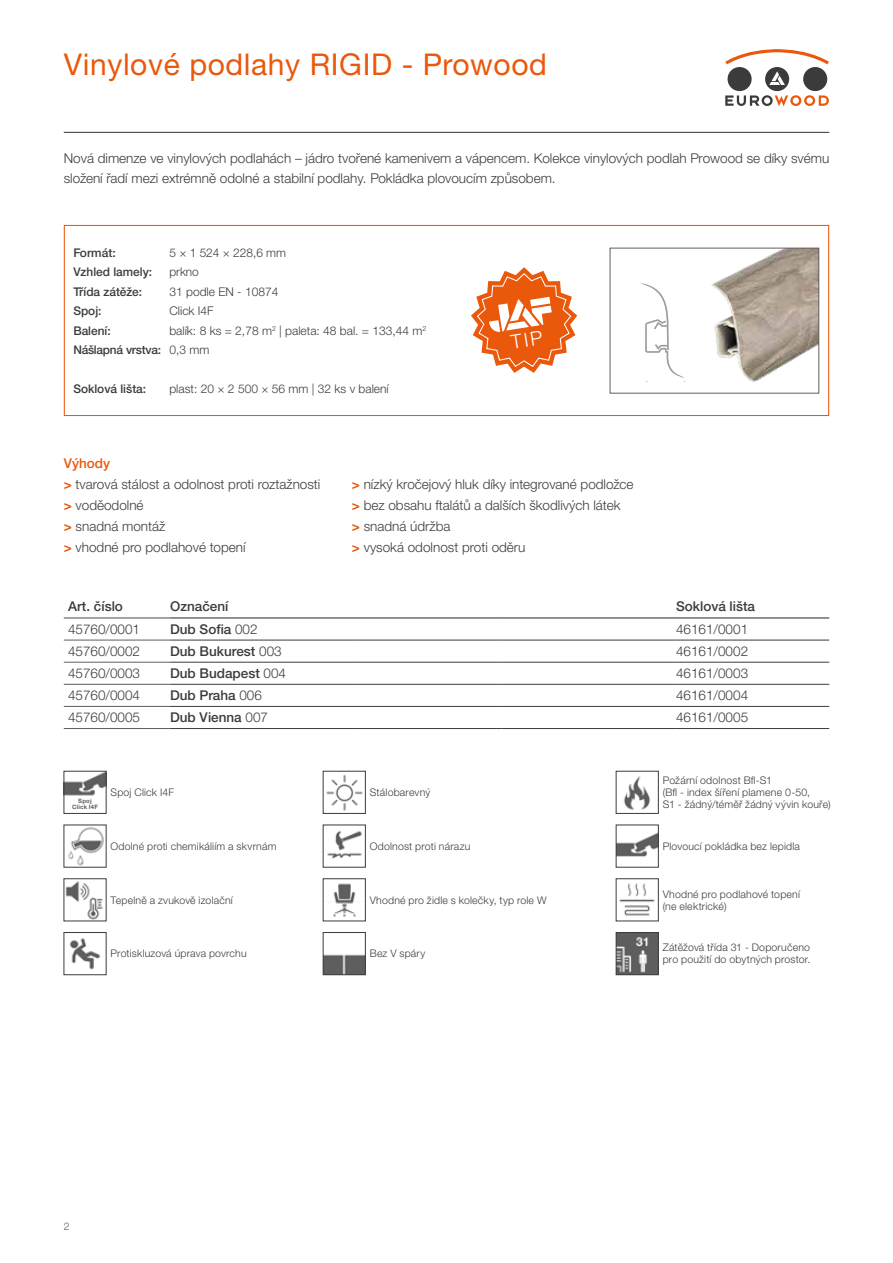
<style>
.page{position:relative;width:893px;height:1263px;background:#fff}
.page>*{position:absolute;margin:0;border:0;box-sizing:border-box;transform-origin:0 0}
.t1{font:30px "Helvetica Neue LTW1 G";letter-spacing:.02em;color:#ea580c}
.t2{font:300 13.5px/21px "Helvetica Neue LTW1 G";color:#3c3c3b}
.t3{font:500 13.5px "Helvetica Neue LTW1 G";color:#3c3c3b}
.t4{font:300 12px/19.5px "Helvetica Neue LTW1 G";color:#3c3c3b}
.t5{font:500 12px "Helvetica Neue LTW1 G";color:#3c3c3b}
.t6{font:300 10.5px/12px "Helvetica Neue LTW1 G";letter-spacing:.02em;color:#3c3c3b}
.t7{font:300 10.5px "Helvetica Neue LTW1 G";color:#5f5e5e}
.t8{font:700 6px/6.8px "Helvetica Neue LTW1 G";letter-spacing:.03em;color:#5f5e5e;text-align:center}
.s1{font-weight:500}
.s2{font-weight:500;color:#ea580c}
.s3{font-weight:700;color:#ea580c}
.s4{font-weight:300}
</style>
<div class="page">
<hr style="left:64px;top:132px;width:765px;height:1px;background:#3c3c3b">
<svg style="left:725px;top:49px;width:104px;height:57px"></svg>
<img style="left:711px;top:250px;width:106px;height:133px">
<div style="left:610px;top:248px;width:209px;height:145px;border:1px solid #5f5e5e"></div>
<img style="left:68px;top:827px;width:36px;height:38px">
<img style="left:327px;top:830px;width:35px;height:29px">
<div style="left:64px;top:225px;width:765px;height:191px;border:1px solid #ea580c"></div>
<hr style="left:64px;top:617px;width:106px;height:1px;background:#5f5e5e">
<hr style="left:64px;top:640px;width:106px;height:1px;background:#5f5e5e">
<hr style="left:64px;top:662px;width:106px;height:1px;background:#5f5e5e">
<hr style="left:64px;top:684px;width:106px;height:1px;background:#5f5e5e">
<hr style="left:64px;top:706px;width:106px;height:1px;background:#5f5e5e">
<hr style="left:64px;top:728px;width:106px;height:1px;background:#5f5e5e">
<hr style="left:170px;top:617px;width:183px;height:1px;background:#3c3c3b">
<hr style="left:353px;top:617px;width:149px;height:1px;background:#3c3c3b">
<hr style="left:502px;top:617px;width:174px;height:1px;background:#3c3c3b">
<hr style="left:676px;top:617px;width:153px;height:1px;background:#3c3c3b">
<hr style="left:170px;top:640px;width:183px;height:1px;background:#3c3c3b">
<hr style="left:353px;top:640px;width:149px;height:1px;background:#3c3c3b">
<hr style="left:502px;top:640px;width:174px;height:1px;background:#3c3c3b">
<hr style="left:170px;top:662px;width:183px;height:1px;background:#3c3c3b">
<hr style="left:353px;top:662px;width:149px;height:1px;background:#3c3c3b">
<hr style="left:502px;top:662px;width:174px;height:1px;background:#3c3c3b">
<hr style="left:170px;top:684px;width:183px;height:1px;background:#3c3c3b">
<hr style="left:353px;top:684px;width:149px;height:1px;background:#3c3c3b">
<hr style="left:502px;top:684px;width:174px;height:1px;background:#3c3c3b">
<hr style="left:170px;top:706px;width:183px;height:1px;background:#3c3c3b">
<hr style="left:353px;top:706px;width:149px;height:1px;background:#3c3c3b">
<hr style="left:502px;top:706px;width:174px;height:1px;background:#3c3c3b">
<hr style="left:170px;top:728px;width:183px;height:1px;background:#3c3c3b">
<hr style="left:353px;top:728px;width:149px;height:1px;background:#3c3c3b">
<hr style="left:502px;top:728px;width:174px;height:1px;background:#3c3c3b">
<hr style="left:676px;top:640px;width:153px;height:1px;background:#3c3c3b">
<hr style="left:676px;top:662px;width:153px;height:1px;background:#3c3c3b">
<hr style="left:676px;top:684px;width:153px;height:1px;background:#3c3c3b">
<hr style="left:676px;top:706px;width:153px;height:1px;background:#3c3c3b">
<hr style="left:676px;top:728px;width:153px;height:1px;background:#3c3c3b">
<svg style="left:640px;top:283px;width:45px;height:99px"></svg>
<img style="left:623px;top:776px;width:28px;height:34px">
<img style="left:619px;top:883px;width:36px;height:33px">
<img style="left:333px;top:883px;width:23px;height:34px">
<img style="left:618px;top:833px;width:38px;height:24px">
<div style="left:616px;top:825px;width:42px;height:42px;border:1px solid #3c3c3b"></div>
<img style="left:66px;top:773px;width:38px;height:23px">
<div style="left:64px;top:771px;width:42px;height:42px;border:1px solid #3c3c3b"></div>
<img style="left:69px;top:938px;width:32px;height:32px">
<div style="left:64px;top:932px;width:42px;height:43px;border:1px solid #3c3c3b"></div>
<img style="left:326px;top:775px;width:37px;height:36px">
<img style="left:66px;top:881px;width:37px;height:38px">
<img style="left:618px;top:934px;width:38px;height:39px">
<div style="left:616px;top:932px;width:42px;height:43px;border:1px solid #3c3c3b"></div>
<img style="left:325px;top:954px;width:38px;height:19px">
<div style="left:323px;top:932px;width:42px;height:43px;border:1px solid #3c3c3b"></div>
<svg style="left:471px;top:267px;width:106px;height:106px"></svg>
<h1 class="t1" style="left:64px;top:46px;width:485px">Vinylové podlahy RIGID - Prowood</h1>
<p class="t2" style="left:64px;top:149px;width:767px;line-height:19.5px">Nová dimenze ve vinylových podlahách – jádro tvořené kamenivem a vápencem. Kolekce vinylových podlah Prowood se díky svému složení řadí mezi extrémně odolné a stabilní podlahy. Pokládka plovoucím způsobem.</p>
<p class="t5" style="left:73px;top:245px;width:44px">Formát:</p>
<p class="t4" style="left:169px;top:242px;width:118px">5 × 1 524 × 228,6 mm</p>
<p class="t5" style="left:73px;top:264px;width:80px">Vzhled lamely:</p>
<p class="t4" style="left:169px;top:262px;width:31px">prkno</p>
<p class="t5" style="left:73px;top:284px;width:70px">Třída zátěže:</p>
<p class="t4" style="left:169px;top:281px;width:110px">31 podle EN - 10874</p>
<p class="t5" style="left:73px;top:303px;width:30px">Spoj:</p>
<p class="t4" style="left:169px;top:301px;width:46px">Click I4F</p>
<p class="t5" style="left:73px;top:323px;width:39px">Balení:</p>
<p class="t4" style="left:73px;top:320px;width:355px;text-indent:96px">balík: 8 ks = 2,78 m<sup>2</sup> | paleta: 48 bal. = 133,44 m<sup>2<br></sup><span class="s1">Nášlapná vrstva:</span> 0,3 mm</p>
<p class="t5" style="left:73px;top:381px;width:74px">Soklová lišta:</p>
<p class="t4" style="left:169px;top:379px;width:221px">plast: 20 × 2 500 × 56 mm | 32 ks v balení</p>
<p class="t2" style="left:64px;top:453px;width:258px"><span class="s2">Výhody<br></span><span class="s3">&gt;</span> tvarová stálost a odolnost proti roztažnosti <span class="s3">&gt;</span> voděodolné<br><span class="s3">&gt;</span> snadná montáž<br><span class="s3">&gt;</span> vhodné pro podlahové topení</p>
<p class="t2" style="left:352px;top:474px;width:283px"><span class="s3">&gt;</span> nízký kročejový hluk díky integrované podložce <span class="s3">&gt;</span> bez obsahu ftalátů a dalších škodlivých látek<br><span class="s3">&gt;</span> snadná údržba<br><span class="s3">&gt;</span> vysoká odolnost proti oděru</p>
<p class="t3" style="left:68px;top:598px;width:56px">Art. číslo</p>
<p class="t3" style="left:170px;top:598px;width:60px">Označení</p>
<p class="t3" style="left:676px;top:598px;width:81px">Soklová lišta</p>
<p class="t2" style="left:68px;top:619px;width:74px">45760/0001</p>
<p class="t3" style="left:170px;top:621px;width:89px">Dub Sofia <span class="s4">002</span></p>
<p class="t2" style="left:676px;top:619px;width:74px">46161/0001</p>
<p class="t2" style="left:68px;top:641px;width:74px">45760/0002</p>
<p class="t3" style="left:170px;top:643px;width:113px">Dub Bukurest <span class="s4">003</span></p>
<p class="t2" style="left:676px;top:641px;width:74px">46161/0002</p>
<p class="t2" style="left:68px;top:663px;width:74px">45760/0003</p>
<p class="t3" style="left:170px;top:665px;width:118px">Dub Budapest <span class="s4">004</span></p>
<p class="t2" style="left:676px;top:663px;width:74px">46161/0003</p>
<p class="t2" style="left:68px;top:685px;width:74px">45760/0004</p>
<p class="t3" style="left:170px;top:687px;width:93px">Dub Praha <span class="s4">006</span></p>
<p class="t2" style="left:676px;top:685px;width:74px">46161/0004</p>
<p class="t2" style="left:68px;top:707px;width:74px">45760/0005</p>
<p class="t3" style="left:170px;top:709px;width:99px">Dub Vienna <span class="s4">007</span></p>
<p class="t2" style="left:676px;top:707px;width:74px">46161/0005</p>
<p class="t8" style="left:72px;top:797px;width:27px">Spoj<br>Click I4F</p>
<p class="t6" style="left:111px;top:786px;width:65px">Spoj Click I4F</p>
<p class="t6" style="left:370px;top:786px;width:62px">Stálobarevný</p>
<p class="t6" style="left:111px;top:840px;width:167px">Odolné proti chemikáliím a skvrnám</p>
<p class="t6" style="left:370px;top:840px;width:102px">Odolnost proti nárazu</p>
<p class="t6" style="left:111px;top:894px;width:124px">Tepelně a zvukově izolační</p>
<p class="t6" style="left:370px;top:894px;width:178px">Vhodné pro židle s kolečky, typ role W</p>
<p class="t6" style="left:111px;top:947px;width:138px">Protiskluzová úprava povrchu</p>
<p class="t6" style="left:370px;top:948px;width:57px">Bez V spáry</p>
<p class="t7" style="left:64px;top:1220px;width:7px">2</p>
<p class="t6" style="left:663px;top:774px;width:169px">Požární odolnost Bfl-S1<br>(Bfl - index šíření plamene 0-50,<br>S1 - žádný/téměř žádný vývin kouře)</p>
<p class="t6" style="left:663px;top:840px;width:139px">Plovoucí pokládka bez lepidla</p>
<p class="t6" style="left:663px;top:888px;width:139px">Vhodné pro podlahové topení (ne elektrické)</p>
<p class="t6" style="left:663px;top:941px;width:149px">Zátěžová třída 31 - Doporučeno pro použití do obytných prostor.</p>
</div>
